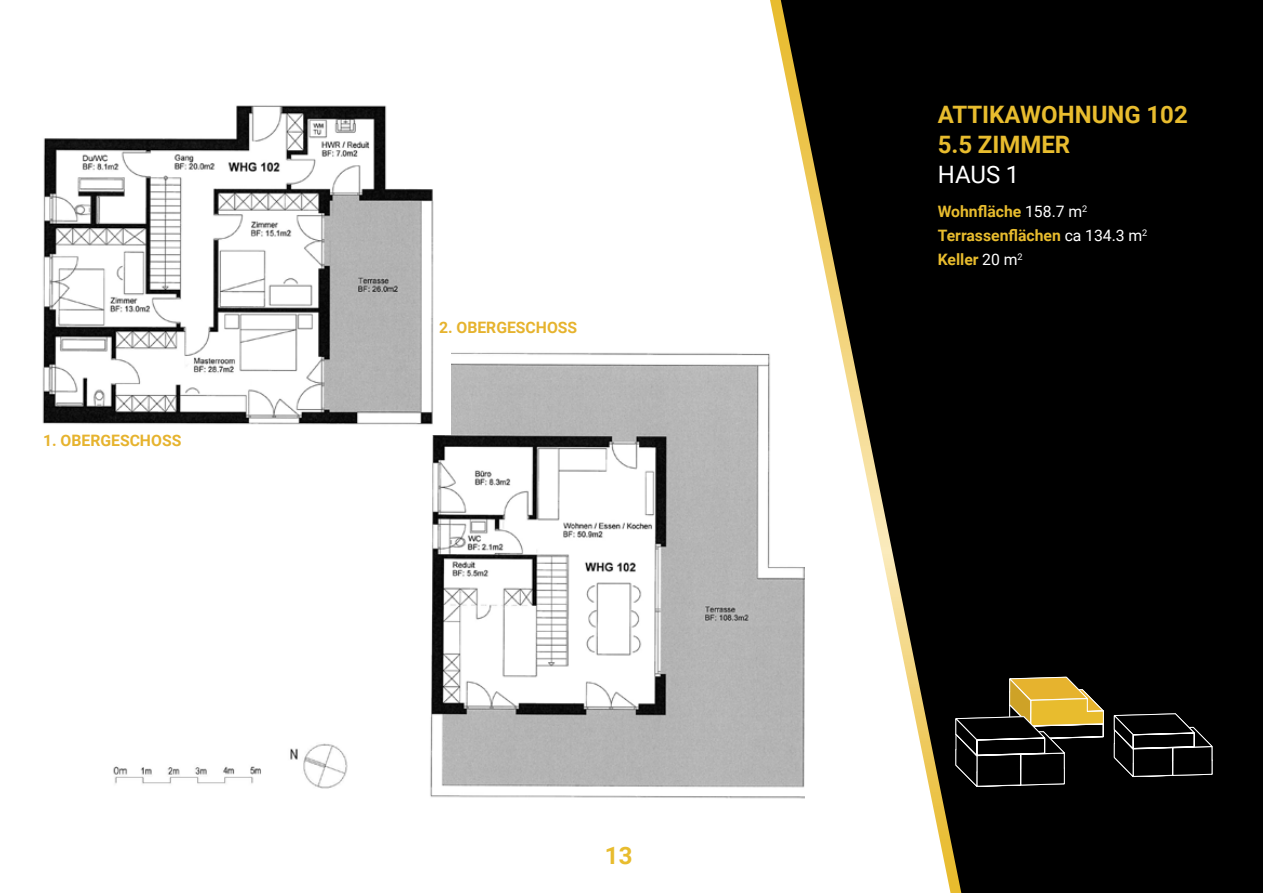
<style>
.page{position:relative;width:1263px;height:893px;background:#fff}
.page>*{position:absolute;margin:0;border:0;box-sizing:border-box;transform-origin:0 0}
.t1{font:700 24px/30px "Roboto";color:#e8bc2e}
.t2{font:24px "Roboto";color:#fff}
.t3{font:700 15.75px/24px "Roboto";color:#e8bc2e}
.t4{font:700 15.75px "Roboto";color:#e6b32e}
.s1{font-weight:400;color:#fff}
</style>
<div class="page">
<img style="left:430px;top:352px;width:340px;height:447px">
<img style="left:42px;top:105px;width:409px;height:329px">
<img style="left:113px;top:743px;width:235px;height:46px">
<svg style="left:770px;top:0;width:11px;height:799px"></svg>
<svg style="left:781px;top:0;width:482px;height:893px;fill:#000"></svg>
<svg style="left:1113px;top:712px;width:100px;height:66px;background:#1d1d1d"></svg>
<svg style="left:954px;top:676px;width:151px;height:112px;background:#41381e"></svg>
<p class="t4" style="left:43px;top:429px;width:140px">1. OBERGESCHOSS</p>
<p class="t4" style="left:439px;top:317px;width:140px">2. OBERGESCHOSS</p>
<h1 class="t1" style="left:605px;top:839px;width:29px">13</h1>
<h1 class="t1" style="left:938px;top:99px;width:252px">ATTIKAWOHNUNG 102<br>5.5 ZIMMER</h1>
<h1 class="t2" style="left:938px;top:158px;width:83px">HAUS 1</h1>
<p class="t3" style="left:938px;top:199px;width:211px">Wohnfläche <span class="s1">158.7 m</span><sup>2<br></sup>Terrassenflächen <span class="s1">ca 134.3 m</span><sup>2<br></sup>Keller <span class="s1">20 m</span><sup>2</sup></p>
</div>
